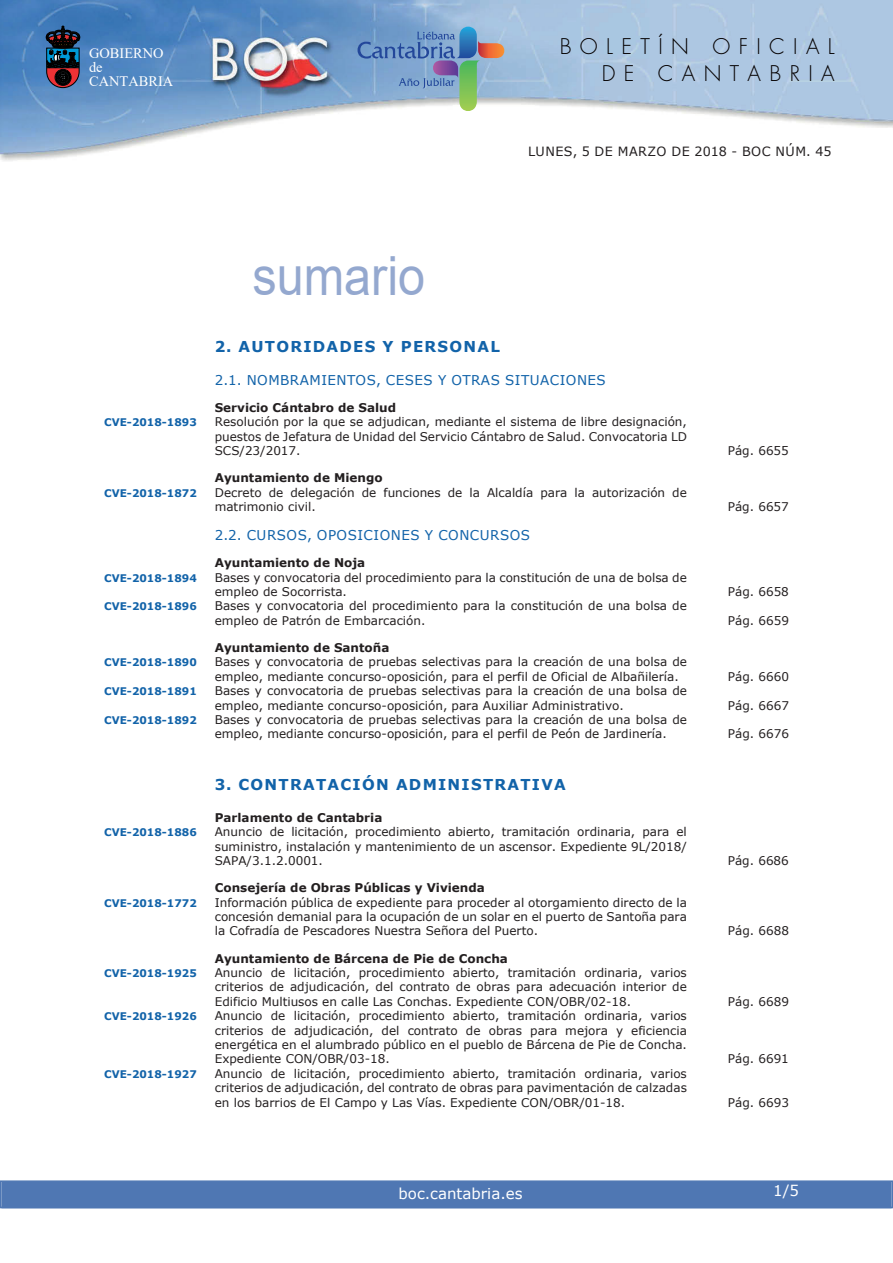
<style>
.page{position:relative;width:893px;height:1263px;background:#fff}
.page>*{position:absolute;margin:0;border:0;box-sizing:border-box;transform-origin:0 0}
.t1{font:54px "Arial";color:#94a8cf;scale:.9 1}
.t2{font:300 21px/27px "Futura";letter-spacing:.4em;color:#040000;text-align:right}
.t3{font:700 15px "Verdana";letter-spacing:.085em;color:#1263a9}
.t4{font:15px "Verdana";color:#fff}
.t5{font:14.4px/14.2px "Times New Roman";color:#fff}
.t6{font:13.5px "Verdana";letter-spacing:.035em;color:#1263a9}
.t7{font:12.75px "Verdana";letter-spacing:.035em;color:#231f20}
.t8{font:12px/14.4px "Verdana";color:#231f20;text-align:justify}
.t9{font:700 12px "Verdana";color:#231f20}
.t10{font:700 10.5px "Verdana";color:#1263a9}
</style>
<div class="page">
<img style="left:0;top:0;width:893px;height:161px">
<svg style="left:46px;top:26px;width:34px;height:62px;background:#333345"></svg>
<svg style="left:357px;top:27px;width:148px;height:85px;background:#8aa7c1"></svg>
<div style="left:2px;top:1181px;width:889px;height:27px;background:#4f77b3"></div>
<div style="left:0;top:1180px;width:893px;height:28px;border:2px solid #4f77b3"></div>
<p class="t5" style="left:89px;top:46px;width:86px">GOBIERNO de<br>CANTABRIA</p>
<h2 class="t2" style="left:560px;top:35px;width:277px">BOLETÍN OFICIAL<br>DE CANTABRIA</h2>
<h1 class="t1" style="left:252px;top:246px;width:194px">sumario</h1>
<p class="t7" style="left:528px;top:143px;width:305px">LUNES, 5 DE MARZO DE 2018 - BOC NÚM. 45</p>
<p class="t3" style="left:215px;top:337px;width:287px">2. AUTORIDADES Y PERSONAL</p>
<p class="t6" style="left:215px;top:371px;width:392px">2.1. NOMBRAMIENTOS, CESES Y OTRAS SITUACIONES</p>
<p class="t9" style="left:215px;top:400px;width:183px">Servicio Cántabro de Salud</p>
<p class="t10" style="left:104px;top:416px;width:94px">CVE-2018-1893</p>
<p class="t8" style="left:215px;top:414px;width:474px">Resolución por la que se adjudican, mediante el sistema de libre designación, puestos de Jefatura de Unidad del Servicio Cántabro de Salud. Convocatoria LD SCS/23/2017.</p>
<p class="t9" style="left:215px;top:470px;width:169px">Ayuntamiento de Miengo</p>
<p class="t10" style="left:104px;top:486px;width:94px">CVE-2018-1872</p>
<p class="t8" style="left:215px;top:485px;width:474px">Decreto de delegación de funciones de la Alcaldía para la autorización de matrimonio civil.</p>
<p class="t6" style="left:215px;top:527px;width:317px">2.2. CURSOS, OPOSICIONES Y CONCURSOS</p>
<p class="t9" style="left:215px;top:555px;width:152px">Ayuntamiento de Noja</p>
<p class="t10" style="left:104px;top:571px;width:94px">CVE-2018-1894</p>
<p class="t8" style="left:215px;top:570px;width:474px">Bases y convocatoria del procedimiento para la constitución de una de bolsa de empleo de Socorrista.</p>
<p class="t10" style="left:104px;top:600px;width:94px">CVE-2018-1896</p>
<p class="t8" style="left:215px;top:598px;width:474px">Bases y convocatoria del procedimiento para la constitución de una bolsa de empleo de Patrón de Embarcación.</p>
<p class="t9" style="left:215px;top:640px;width:176px">Ayuntamiento de Santoña</p>
<p class="t10" style="left:104px;top:656px;width:94px">CVE-2018-1890</p>
<p class="t8" style="left:215px;top:654px;width:474px">Bases y convocatoria de pruebas selectivas para la creación de una bolsa de empleo, mediante concurso-oposición, para el perfil de Oficial de Albañilería.</p>
<p class="t10" style="left:104px;top:685px;width:94px">CVE-2018-1891</p>
<p class="t8" style="left:215px;top:683px;width:474px">Bases y convocatoria de pruebas selectivas para la creación de una bolsa de empleo, mediante concurso-oposición, para Auxiliar Administrativo.</p>
<p class="t10" style="left:104px;top:713px;width:94px">CVE-2018-1892</p>
<p class="t8" style="left:215px;top:712px;width:474px">Bases y convocatoria de pruebas selectivas para la creación de una bolsa de empleo, mediante concurso-oposición, para el perfil de Peón de Jardinería.</p>
<p class="t3" style="left:215px;top:775px;width:353px">3. CONTRATACIÓN ADMINISTRATIVA</p>
<p class="t9" style="left:215px;top:810px;width:169px">Parlamento de Cantabria</p>
<p class="t10" style="left:104px;top:826px;width:94px">CVE-2018-1886</p>
<p class="t8" style="left:215px;top:824px;width:474px">Anuncio de licitación, procedimiento abierto, tramitación ordinaria, para el suministro, instalación y mantenimiento de un ascensor. Expediente 9L/2018/ SAPA/3.1.2.0001.</p>
<p class="t9" style="left:215px;top:880px;width:272px">Consejería de Obras Públicas y Vivienda</p>
<p class="t10" style="left:104px;top:896px;width:94px">CVE-2018-1772</p>
<p class="t8" style="left:215px;top:895px;width:474px">Información pública de expediente para proceder al otorgamiento directo de la concesión demanial para la ocupación de un solar en el puerto de Santoña para la Cofradía de Pescadores Nuestra Señora del Puerto.</p>
<p class="t9" style="left:215px;top:950px;width:295px">Ayuntamiento de Bárcena de Pie de Concha</p>
<p class="t10" style="left:104px;top:966px;width:94px">CVE-2018-1925</p>
<p class="t8" style="left:215px;top:965px;width:474px">Anuncio de licitación, procedimiento abierto, tramitación ordinaria, varios criterios de adjudicación, del contrato de obras para adecuación interior de Edificio Multiusos en calle Las Conchas. Expediente CON/OBR/02-18.</p>
<p class="t10" style="left:104px;top:1010px;width:94px">CVE-2018-1926</p>
<p class="t8" style="left:215px;top:1008px;width:474px">Anuncio de licitación, procedimiento abierto, tramitación ordinaria, varios criterios de adjudicación, del contrato de obras para mejora y eficiencia energética en el alumbrado público en el pueblo de Bárcena de Pie de Concha.<br>Expediente CON/OBR/03-18.</p>
<p class="t10" style="left:104px;top:1067px;width:94px">CVE-2018-1927</p>
<p class="t8" style="left:215px;top:1066px;width:474px">Anuncio de licitación, procedimiento abierto, tramitación ordinaria, varios criterios de adjudicación, del contrato de obras para pavimentación de calzadas en los barrios de El Campo y Las Vías. Expediente CON/OBR/01-18.</p>
<p class="t4" style="left:398px;top:1184px;width:126px">boc.cantabria.es</p>
<p class="t8" style="left:728px;top:443px;width:63px">Pág. 6655</p>
<p class="t8" style="left:728px;top:499px;width:63px">Pág. 6657</p>
<p class="t8" style="left:728px;top:584px;width:63px">Pág. 6658</p>
<p class="t8" style="left:728px;top:613px;width:63px">Pág. 6659</p>
<p class="t8" style="left:728px;top:669px;width:63px">Pág. 6660</p>
<p class="t8" style="left:728px;top:698px;width:63px">Pág. 6667</p>
<p class="t8" style="left:728px;top:726px;width:63px">Pág. 6676</p>
<p class="t8" style="left:728px;top:853px;width:63px">Pág. 6686</p>
<p class="t8" style="left:728px;top:923px;width:63px">Pág. 6688</p>
<p class="t8" style="left:728px;top:994px;width:63px">Pág. 6689</p>
<p class="t8" style="left:728px;top:1051px;width:63px">Pág. 6691</p>
<p class="t8" style="left:728px;top:1095px;width:63px">Pág. 6693</p>
<p class="t4" style="left:773px;top:1181px;width:27px">1/5</p>
</div>
